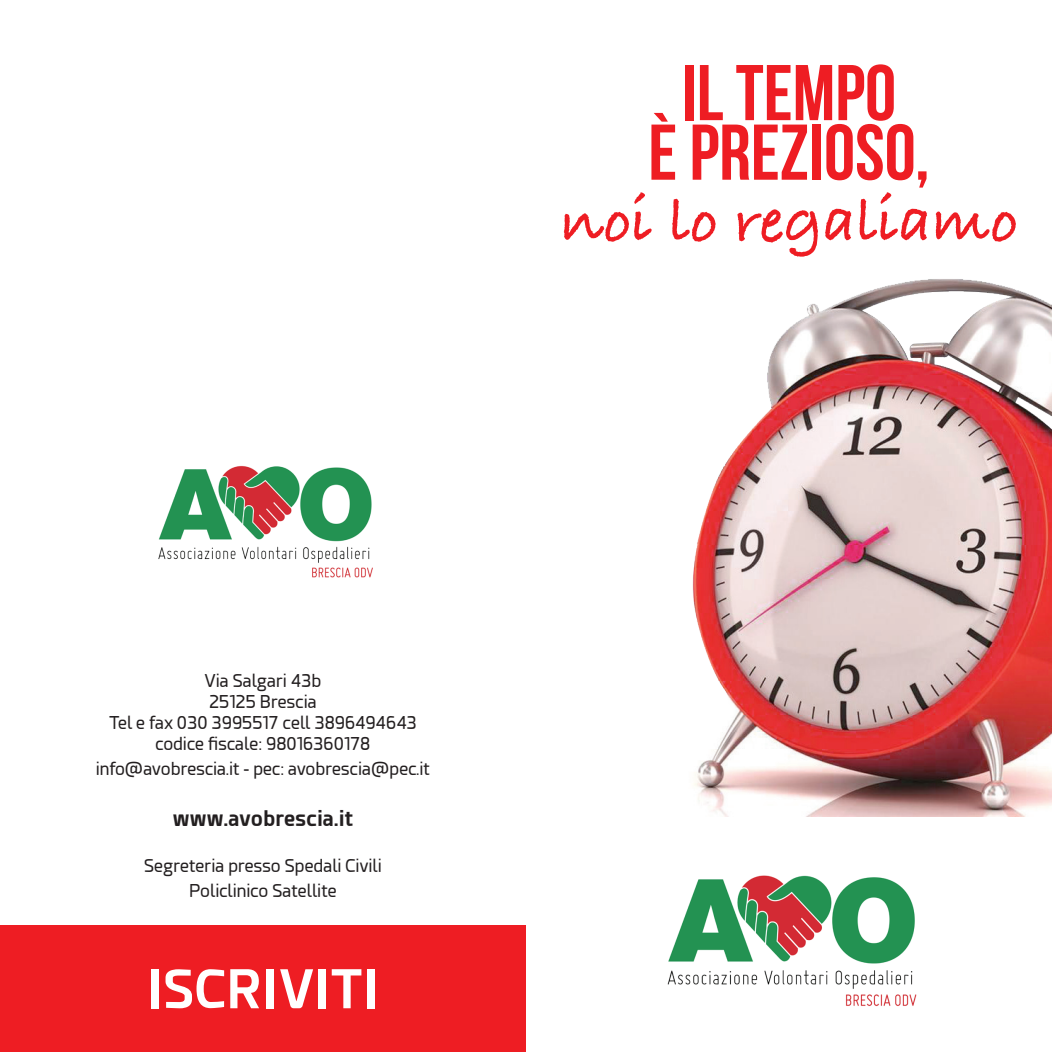
<style>
.page{position:relative;width:1052px;height:1052px;background:#fff}
.page>*{position:absolute;margin:0;border:0;box-sizing:border-box;transform-origin:0 0}
.t1{font:78.75px/59.5px "Bebas Neue";color:#ee1d23;text-align:center}
.t2{font:700 64.75px "Bradley Hand ITCTT";color:#ee1d23}
.t3{font:700 52.5px "Esphimere";color:#fff}
.t4{font:700 21px "Esphimere";color:#231f20}
.t5{font:17.5px/21px "Esphimere";color:#231f20;text-align:center}
</style>
<div class="page">
<img style="left:692px;top:279px;width:360px;height:537px">
<div style="left:0;top:925px;width:526px;height:127px;background:#ee1d23"></div>
<img style="left:667px;top:875px;width:250px;height:131px">
<img style="left:158px;top:465px;width:215px;height:113px">
<h1 class="t1" style="left:648px;top:62px;width:283px">IL TEMPO<br>È PREZIOSO,</h1>
<h2 class="t2" style="left:560px;top:172px;width:459px">noi lo regaliamo</h2>
<p class="t5" style="left:109px;top:670px;width:309px">Via Salgari 43b<br>25125 Brescia<br>Tel e fax 030 3995517 cell 3896494643 codice fiscale: 98016360178</p>
<p class="t5" style="left:96px;top:758px;width:336px">info@avobrescia.it - pec: avobrescia@pec.it</p>
<p class="t4" style="left:173px;top:805px;width:182px">www.avobrescia.it</p>
<p class="t5" style="left:144px;top:853px;width:239px;line-height:25.2px">Segreteria presso Spedali Civili<br>Policlinico Satellite</p>
<h3 class="t3" style="left:147px;top:956px;width:233px">ISCRIVITI</h3>
</div>
